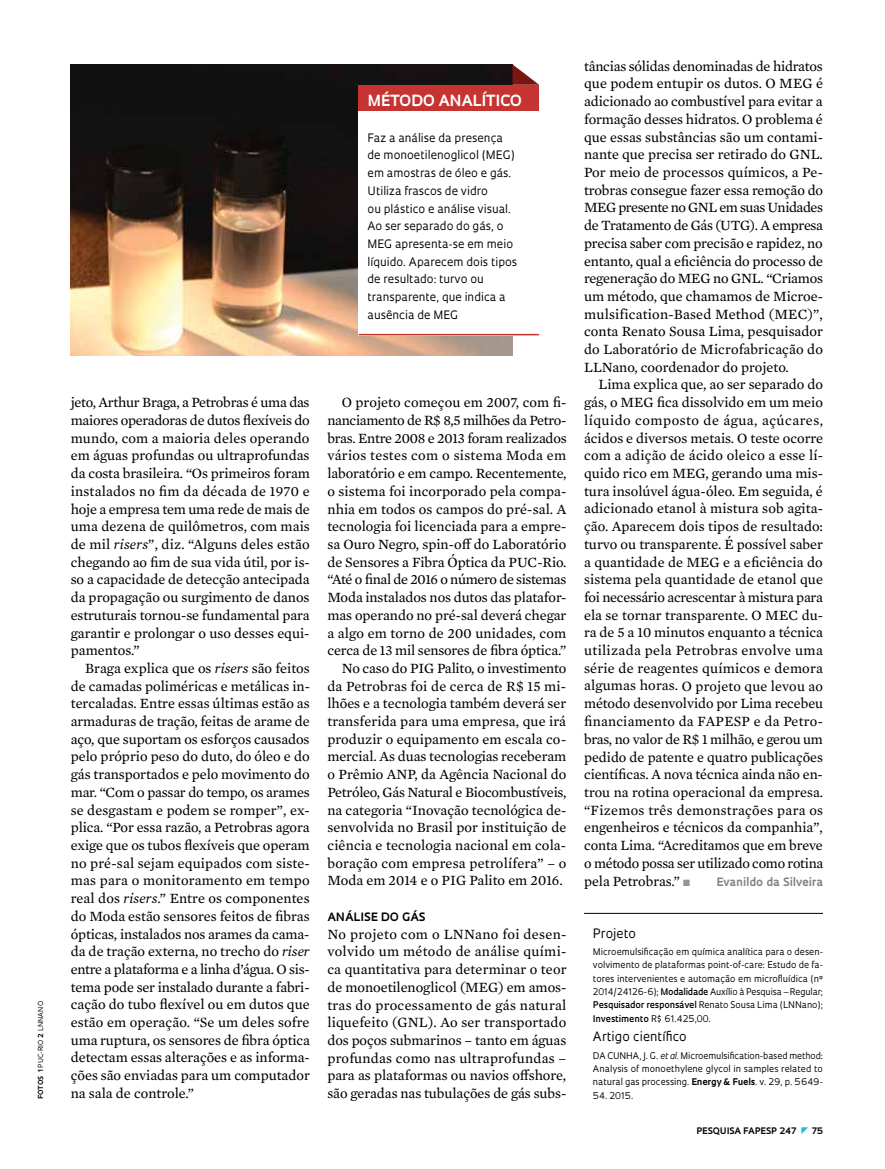
<style>
.page{position:relative;width:885px;height:1169px;background:#fff}
.page>*{position:absolute;margin:0;border:0;box-sizing:border-box;transform-origin:0 0}
.t1{font:700 15px "Oculum";color:#fff}
.t2{font:14.4px/17.7px "Mercury Text G2";color:#000;text-align:justify}
.t3{font:12.6px "Oculum";color:#000}
.t4{font:11.4px/17.7px "Oculum";color:#000}
.t5{font:700 11.25px "Oculum";letter-spacing:.01em;color:#808285}
.t6{font:700 11.25px "Oculum";letter-spacing:.025em;color:#000}
.t7{font:9px/13.2px "Oculum";color:#000;text-align:justify}
.t8{font:600 9px "Oculum";color:#000}
.t9{font:700 8.7px "Oculum";letter-spacing:.01em;color:#000}
.t10{font:6.75px "Oculum";letter-spacing:.02em;color:#000}
.s1{font-weight:700}
.s2{font-style:italic}
.s3{color:#939598}
.s4{font-weight:600}
.s5{font-weight:400}
</style>
<div class="page">
<img style="left:71px;top:64px;width:442px;height:292px">
<hr style="left:584px;top:913px;width:239px;height:1px;background:#000">
<div style="left:359px;top:85px;width:180px;height:250px;background:#fff"></div>
<div style="left:359px;top:85px;width:180px;height:25px;background:#c53431"></div>
<svg style="left:513px;top:65px;width:26px;height:20px"></svg>
<hr style="left:359px;top:334px;width:180px;height:1px;background:#c53431">
<p class="t10" style="left:36px;top:1098px;width:99px;rotate:-90deg"><span class="s1">fotos 1</span> puc-ri o <span class="s1">2</span> lnnano</p>
<p class="t1" style="left:368px;top:90px;width:155px">método analítico</p>
<p class="t4" style="left:368px;top:128px;width:151px">Faz a análise da presença de monoetilenoglicol (MEG) em amostras de óleo e gás.<br>Utiliza frascos de vidro<br>ou plástico e análise visual.<br>Ao ser separado do gás, o<br>MEG apresenta-se em meio líquido. Aparecem dois tipos de resultado: turvo ou transparente, que indica a ausência de MEG</p>
<p class="t2" style="left:71px;top:393px;width:241px">jeto, Arthur Braga, a Petrobras é uma das maiores operadoras de dutos flexíveis do mundo, com a maioria deles operando em águas profundas ou ultraprofundas da costa brasileira. “Os primeiros foram instalados no fim da década de 1970 e hoje a empresa tem uma rede de mais de uma dezena de quilômetros, com mais de mil <span class="s2">risers</span>”, diz. “Alguns deles estão chegando ao fim de sua vida útil, por is&shy;so a capacidade de detecção antecipada da propagação ou surgimento de danos estruturais tornou-se fundamental para garantir e prolongar o uso desses equi&shy;pamentos.”</p>
<p class="t2" style="left:71px;top:658px;width:241px;text-indent:14px">Braga explica que os <span class="s2">risers</span> são feitos de camadas poliméricas e metálicas in&shy;tercaladas. Entre essas últimas estão as armaduras de tração, feitas de arame de aço, que suportam os esforços causados pelo próprio peso do duto, do óleo e do gás transportados e pelo movimento do mar. “Com o passar do tempo, os arames se desgastam e podem se romper”, ex&shy;plica. “Por essa razão, a Petrobras agora exige que os tubos flexíveis que operam no pré-sal sejam equipados com siste&shy;mas para o monitoramento em tempo real dos <span class="s2">risers</span>.” Entre os componentes do Moda estão sensores feitos de fibras ópticas, instalados nos arames da cama&shy;da de tração externa, no trecho do <span class="s2">riser </span>entre a plataforma e a linha d’água. O sis&shy;tema pode ser instalado durante a fabri&shy;cação do tubo flexível ou em dutos que estão em operação. “Se um deles sofre uma ruptura, os sensores de fibra óptica detectam essas alterações e as informa&shy;ções são enviadas para um computador na sala de controle.”</p>
<p class="t2" style="left:327px;top:393px;width:241px;text-align:right">O projeto começou em 2007, com fi&shy;nanciamento de R$ 8,5 milhões da Petro&shy;bras. Entre 2008 e 2013 foram realizados vários testes com o sistema Moda em laboratório e em campo. Recentemente, o sistema foi incorporado pela compa&shy;nhia em todos os campos do pré-sal. A tecnologia foi licenciada para a empre&shy;sa Ouro Negro, spin-off do Laboratório de Sensores a Fibra Óptica da PUC-Rio. “Até o final de 2016 o número de sistemas Moda instalados nos dutos das platafor&shy;mas operando no pré-sal deverá chegar a algo em torno de 200 unidades, com cerca de 13 mil sensores de fibra óptica.” No caso do PIG Palito, o investimento da Petrobras foi de cerca de R$ 15 mi&shy;lhões e a tecnologia também deverá ser transferida para uma empresa, que irá produzir o equipamento em escala co&shy;mercial. As duas tecnologias receberam o Prêmio ANP, da Agência Nacional do Petróleo, Gás Natural e Biocombustíveis, na categoria “Inovação tecnológica de&shy;senvolvida no Brasil por instituição de ciência e tecnologia nacional em cola&shy;boração com empresa petrolífera” – o Moda em 2014 e o PIG Palito em 2016.</p>
<p class="t6" style="left:327px;top:909px;width:98px">análise do gás</p>
<p class="t2" style="left:327px;top:924px;width:241px">No projeto com o LNNano foi desen&shy;volvido um método de análise quími&shy;ca quantitativa para determinar o teor de monoetilenoglicol (MEG) em amos&shy;tras do processamento de gás natural liquefeito (GNL). Ao ser transportado dos poços submarinos – tanto em águas profundas como nas ultraprofundas – para as plataformas ou navios offshore, são geradas nas tubulações de gás subs-</p>
<p class="t2" style="left:584px;top:56px;width:241px">tâncias sólidas denominadas de hidratos que podem entupir os dutos. O MEG é adicionado ao combustível para evitar a formação desses hidratos. O problema é que essas substâncias são um contami&shy;nante que precisa ser retirado do GNL.<br>Por meio de processos químicos, a Pe&shy;trobras consegue fazer essa remoção do MEG presente no GNL em suas Unidades de Tratamento de Gás (UTG). A empresa precisa saber com precisão e rapidez, no entanto, qual a eficiência do processo de regeneração do MEG no GNL. “Criamos um método, que chamamos de Microe&shy;mulsification-Based Method (MEC)”, conta Renato Sousa Lima, pesquisador do Laboratório de Microfabricação do LLNano, coordenador do projeto.</p>
<p class="t2" style="left:584px;top:375px;width:241px;text-indent:14px">Lima explica que, ao ser separado do gás, o MEG fica dissolvido em um meio líquido composto de água, açúcares, ácidos e diversos metais. O teste ocorre com a adição de ácido oleico a esse lí&shy;quido rico em MEG, gerando uma mis&shy;tura insolúvel água-óleo. Em seguida, é adicionado etanol à mistura sob agita&shy;ção. Aparecem dois tipos de resultado: turvo ou transparente. É possível saber a quantidade de MEG e a eficiência do sistema pela quantidade de etanol que foi necessário acrescentar à mistura para ela se tornar transparente. O MEC du&shy;ra de 5 a 10 minutos enquanto a técnica utilizada pela Petrobras envolve uma série de reagentes químicos e demora algumas horas. O projeto que levou ao método desenvolvido por Lima recebeu financiamento da FAPESP e da Petro&shy;bras, no valor de R$ 1 milhão, e gerou um pedido de patente e quatro publicações científicas. A nova técnica ainda não en&shy;trou na rotina operacional da empresa. “Fizemos três demonstrações para os engenheiros e técnicos da companhia”, conta Lima. “Acreditamos que em breve o método possa ser utilizado como rotina pela Petrobras.” <span class="s3">■</span></p>
<p class="t5" style="left:716px;top:873px;width:108px">Evanildo da Silveira</p>
<p class="t3" style="left:593px;top:924px;width:45px">Projeto</p>
<p class="t7" style="left:593px;top:945px;width:232px">Microemulsificação em química analítica para o desen&shy;volvimento de plataformas point-of-care: Estudo de fa&shy;tores intervenientes e automação em microfluídica (nº 2014/24126-6); <span class="s4">Modalidade</span> Auxílio à Pesquisa – Regular; <span class="s4">Pesquisador responsável</span> Renato Sousa Lima (LNN</p>
<p class="t7" style="left:802px;top:998px;width:23px">ano);</p>
<p class="t8" style="left:593px;top:1012px;width:119px">Investimento <span class="s5">R$ 61.425,00.</span></p>
<p class="t3" style="left:593px;top:1028px;width:95px">Artigo científico</p>
<p class="t7" style="left:593px;top:1048px;width:232px">DA CUN HA, J. G. <span class="s2">et al.</span> Microemulsification-based method:<br>Analysis of monoethylene glycol in samples related to natural gas processing. <span class="s1">Energy &amp; Fuels</span>. v. 29, p. 5649-</p>
<p class="t7" style="left:593px;top:1088px;width:42px">54. 2015.</p>
<p class="t9" style="left:696px;top:1124px;width:101px">pESQUISA FAPESP 247</p>
<p class="t9" style="left:812px;top:1124px;width:13px">75</p>
</div>
